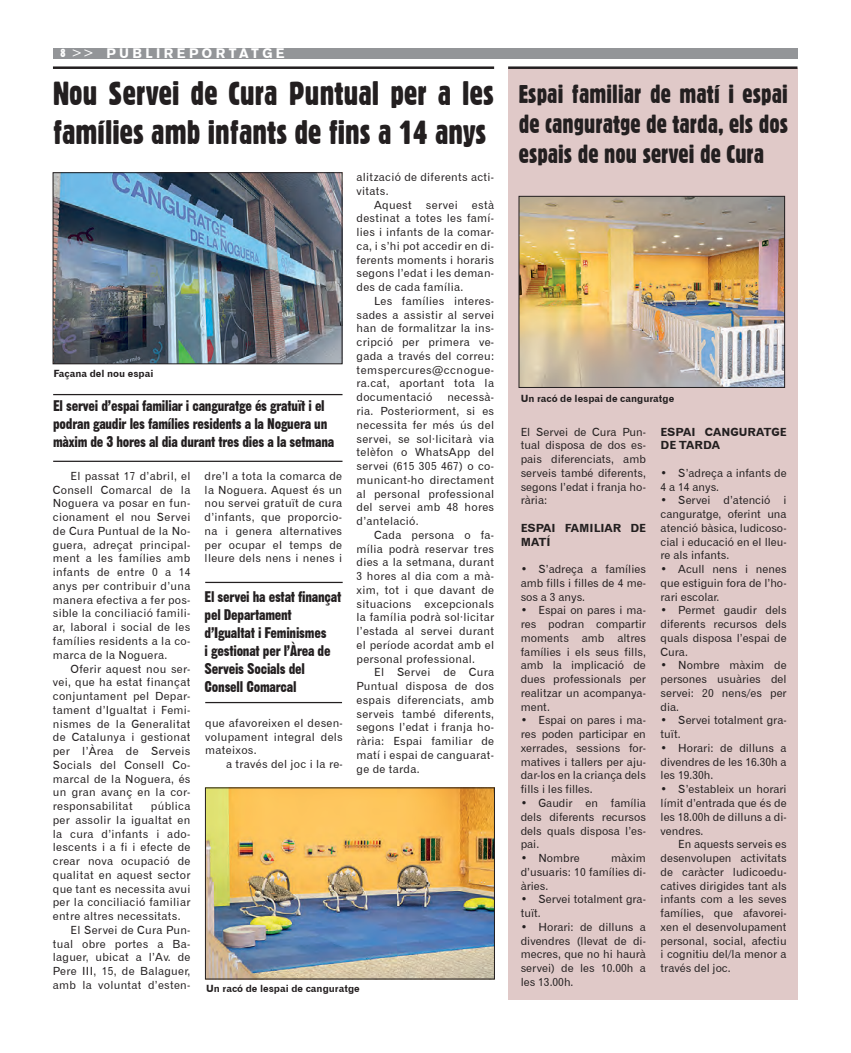
<style>
.page{position:relative;width:851px;height:1053px;background:#fff}
.page>*{position:absolute;margin:0;border:0;box-sizing:border-box;transform-origin:0 0}
.t1{font:32.5px/39px "Gothic 821 Condensed BT";color:#231f20}
.t2{font:25px/30px "Gothic 821 Condensed BT";color:#231f20;text-align:justify}
.t3{font:15px/18px "Gothic No 13 BT";letter-spacing:-.015em;color:#231f20}
.t4{font:13.75px "Gothic 725 BT Black A";letter-spacing:.25em;color:#fff}
.t5{font:11.25px/13.8px "Gothic 720 BT Roman B";color:#231f20;text-align:justify}
.t6{font:11.25px/13.8px "Gothic 720 BT Roman B";letter-spacing:.025em;color:#231f20}
.t7{font:11.25px/13.8px "Gothic 720 BT Bold B";color:#231f20}
.t8{font:10px "Gothic 720 BT Bold B";color:#231f20}
.s1{font-family:"Gothic 821 Condensed BT";font-size:11.25px}
.s2{font-family:"Gothic 720 BT Roman B"}
</style>
<div class="page">
<div style="left:53px;top:48px;width:744px;height:10px;background:#939598"></div>
<hr style="left:53px;top:66px;width:441px;height:3px;background:#231f20">
<div style="left:508px;top:68px;width:290px;height:931px;background:#e0c9c8"></div>
<hr style="left:508px;top:66px;width:289px;height:3px;background:#231f20">
<img style="left:520px;top:198px;width:262px;height:187px">
<div style="left:518px;top:196px;width:266px;height:191px;border:1px solid #231f20"></div>
<img style="left:55px;top:174px;width:285px;height:188px">
<div style="left:53px;top:172px;width:289px;height:192px;border:1px solid #231f20"></div>
<img style="left:207px;top:789px;width:285px;height:188px">
<hr style="left:53px;top:394px;width:289px;height:1px;background:#231f20">
<hr style="left:53px;top:460px;width:289px;height:2px;background:#231f20">
<hr style="left:205px;top:581px;width:137px;height:2px;background:#231f20">
<hr style="left:205px;top:702px;width:137px;height:1px;background:#231f20">
<p class="t4" style="left:61px;top:45px;width:225px"><span class="s1">8</span> <span class="s2">&gt;&gt;</span> PUBLIREPORTATGE</p>
<p class="t1" style="left:53px;top:74px;width:442px">Nou Servei de Cura Puntual per a les famílies amb infants de fins a 14 anys</p>
<p class="t6" style="left:356px;top:170px;width:139px">alització de diferents acti&shy;vitats.</p>
<p class="t5" style="left:374px;top:198px;width:39px">Aquest</p>
<p class="t5" style="left:426px;top:198px;width:33px">servei</p>
<p class="t5" style="left:356px;top:198px;width:139px;text-indent:115px">està destinat a totes les famí&shy;lies i infants de la comar&shy;ca, i s’hi pot accedir en di&shy;ferents moments i horaris segons l’edat i les deman&shy;des de cada família.</p>
<p class="t5" style="left:356px;top:294px;width:139px;text-indent:18px">Les famílies interes&shy;sades a assistir al servei han de formalitzar la ins&shy;cripció per primera ve&shy;gada a través del correu: temspercures@ccnogue&shy;ra.cat, aportant tota la documentació</p>
<p class="t8" style="left:53px;top:367px;width:101px">Façana del nou espai</p>
<p class="t5" style="left:356px;top:390px;width:139px;text-indent:91px">necessà&shy;ria. Posteriorment, si es necessita fer més ús del servei, se sol·licitarà via telèfon o WhatsApp del servei (615 305 467) o co&shy;municant-ho directament al personal professional del servei amb 48 hores d’antelació.</p>
<p class="t5" style="left:356px;top:528px;width:139px;text-indent:18px">Cada persona o fa&shy;mília podrà reservar tres dies a la setmana, durant 3 hores al dia com a mà&shy;xim, tot i que davant de situacions excepcionals la família podrà sol·licitar l’estada al servei durant el període acordat amb el personal professional.</p>
<p class="t5" style="left:356px;top:665px;width:139px;text-indent:18px">El Servei de Cura Puntual disposa de dos espais diferenciats, amb serveis també diferents, segons l’edat i franja ho&shy;rària: Espai familiar de matí i espai de canguarat&shy;ge de tarda.</p>
<p class="t3" style="left:53px;top:397px;width:282px">El servei d’espai familiar i canguratge és gratuït i el podran gaudir les famílies residents a la Noguera un màxim de 3 hores al dia durant tres dies a la setmana</p>
<p class="t5" style="left:53px;top:469px;width:139px;text-indent:18px">El passat 17 d’abril, el Consell Comarcal de la Noguera va posar en fun&shy;cionament el nou Servei de Cura Puntual de la No&shy;guera, adreçat principal&shy;ment a les famílies amb infants de entre 0 a 14 anys per contribuir d’una manera efectiva a fer pos&shy;sible la conciliació famili&shy;ar, laboral i social de les famílies residents a la co&shy;marca de la Noguera.</p>
<p class="t5" style="left:53px;top:661px;width:139px;text-indent:18px">Oferir aquest nou ser&shy;vei, que ha estat finançat conjuntament pel Depar&shy;tament d’Igualtat i Femi&shy;nismes de la Generalitat de Catalunya i gestionat per l’Àrea de Serveis Socials del Consell Co&shy;marcal de la Noguera, és un gran avanç en la cor&shy;responsabilitat</p>
<p class="t5" style="left:204px;top:469px;width:139px">dre’l a tota la comarca de la Noguera. Aquest és un nou servei gratuït de cura d’infants, que proporcio&shy;na i genera alternatives per ocupar el temps de lleure dels nens i nenes i</p>
<p class="t3" style="left:204px;top:587px;width:138px">El servei ha estat finançat pel Departament</p>
<p class="t3" style="left:204px;top:623px;width:127px">d’Igualtat i Feminismes i gestionat per l’Àrea de<br>Serveis Socials del</p>
<p class="t3" style="left:204px;top:677px;width:93px">Consell Comarcal</p>
<p class="t5" style="left:205px;top:715px;width:139px">que afavoreixen el desen&shy;volupament integral dels mateixos.</p>
<p class="t6" style="left:226px;top:757px;width:118px">a través del joc i la re-</p>
<p class="t5" style="left:53px;top:799px;width:139px;text-indent:98px">pública per assolir la igualtat en la cura d’infants i ado&shy;lescents i a fi i efecte de crear nova ocupació de qualitat en aquest sector que tant es necessita avui per la conciliació familiar entre altres necessitats.</p>
<p class="t5" style="left:53px;top:922px;width:139px;text-indent:18px">El Servei de Cura Pun&shy;tual obre portes a Ba&shy;laguer, ubicat a l’Av. de Pere III, 15, de Balaguer, amb la voluntat d’esten-</p>
<p class="t8" style="left:206px;top:981px;width:155px">Un racó de lespai de canguratge</p>
<p class="t2" style="left:518px;top:79px;width:271px">Espai familiar de matí i espai de canguratge de tarda, els dos espais de nou servei de Cura</p>
<p class="t8" style="left:520px;top:392px;width:155px">Un racó de lespai de canguratge</p>
<p class="t5" style="left:520px;top:424px;width:127px">El Servei de Cura Pun&shy;tual disposa de dos es&shy;pais diferenciats, amb serveis també diferents, segons l’edat i franja ho&shy;rària:</p>
<p class="t7" style="left:520px;top:521px;width:127px">ESPAI FAMILIAR DE<br>MATÍ</p>
<p class="t5" style="left:520px;top:562px;width:127px">• S’adreça a famílies amb fills i filles de 4 me&shy;sos a 3 anys.</p>
<p class="t5" style="left:520px;top:603px;width:127px">• Espai on pares i ma&shy;res podran compartir moments amb altres famílies i els seus fills, amb la implicació de dues professionals per realitzar un acompanya&shy;ment.</p>
<p class="t5" style="left:520px;top:713px;width:127px">• Espai on pares i ma&shy;res poden participar en xerrades, sessions for&shy;matives i tallers per aju&shy;dar-los en la criança dels fills i les filles.</p>
<p class="t5" style="left:520px;top:796px;width:127px">• Gaudir en família dels diferents recursos dels quals disposa l’es&shy;pai.</p>
<p class="t5" style="left:520px;top:851px;width:60px">• Nombre</p>
<p class="t5" style="left:520px;top:851px;width:127px;text-indent:90px">màxim d’usuaris: 10 famílies di&shy;àries.</p>
<p class="t5" style="left:520px;top:892px;width:127px">• Servei totalment gra&shy;tuït.</p>
<p class="t5" style="left:520px;top:919px;width:127px">• Horari: de dilluns a divendres (llevat de di&shy;mecres, que no hi haurà servei) de les 10.00h a les 13.00h.</p>
<p class="t7" style="left:660px;top:424px;width:127px">ESPAI CANGURATGE<br>DE TARDA</p>
<p class="t5" style="left:660px;top:466px;width:127px">• S’adreça a infants de<br>4 a 14 anys.</p>
<p class="t5" style="left:660px;top:493px;width:127px">• Servei d’atenció i canguratge, oferint una atenció bàsica, ludicoso&shy;cial i educació en el lleu&shy;re als infants.</p>
<p class="t5" style="left:660px;top:562px;width:127px">• Acull nens i nenes que estiguin fora de l’ho&shy;rari escolar.</p>
<p class="t5" style="left:660px;top:603px;width:128px">• Permet gaudir dels diferents recursos dels quals disposa l’espai de Cura.</p>
<p class="t5" style="left:660px;top:658px;width:128px">• Nombre màxim de persones usuàries del servei: 20 nens/es per dia.</p>
<p class="t5" style="left:660px;top:713px;width:127px">• Servei totalment gra&shy;tuït.</p>
<p class="t5" style="left:660px;top:741px;width:127px">• Horari: de dilluns a divendres de les 16.30h a les 19.30h.</p>
<p class="t5" style="left:660px;top:782px;width:127px">• S’estableix un horari límit d’entrada que és de les 18.00h de dilluns a di&shy;vendres.</p>
<p class="t5" style="left:660px;top:837px;width:128px;text-indent:18px">En aquests serveis es desenvolupen activitats de caràcter ludicoedu&shy;catives dirigides tant als infants com a les seves famílies, que afavorei&shy;xen el desenvolupament personal, social, afectiu i cognitiu del/la menor a través del joc.</p>
</div>
